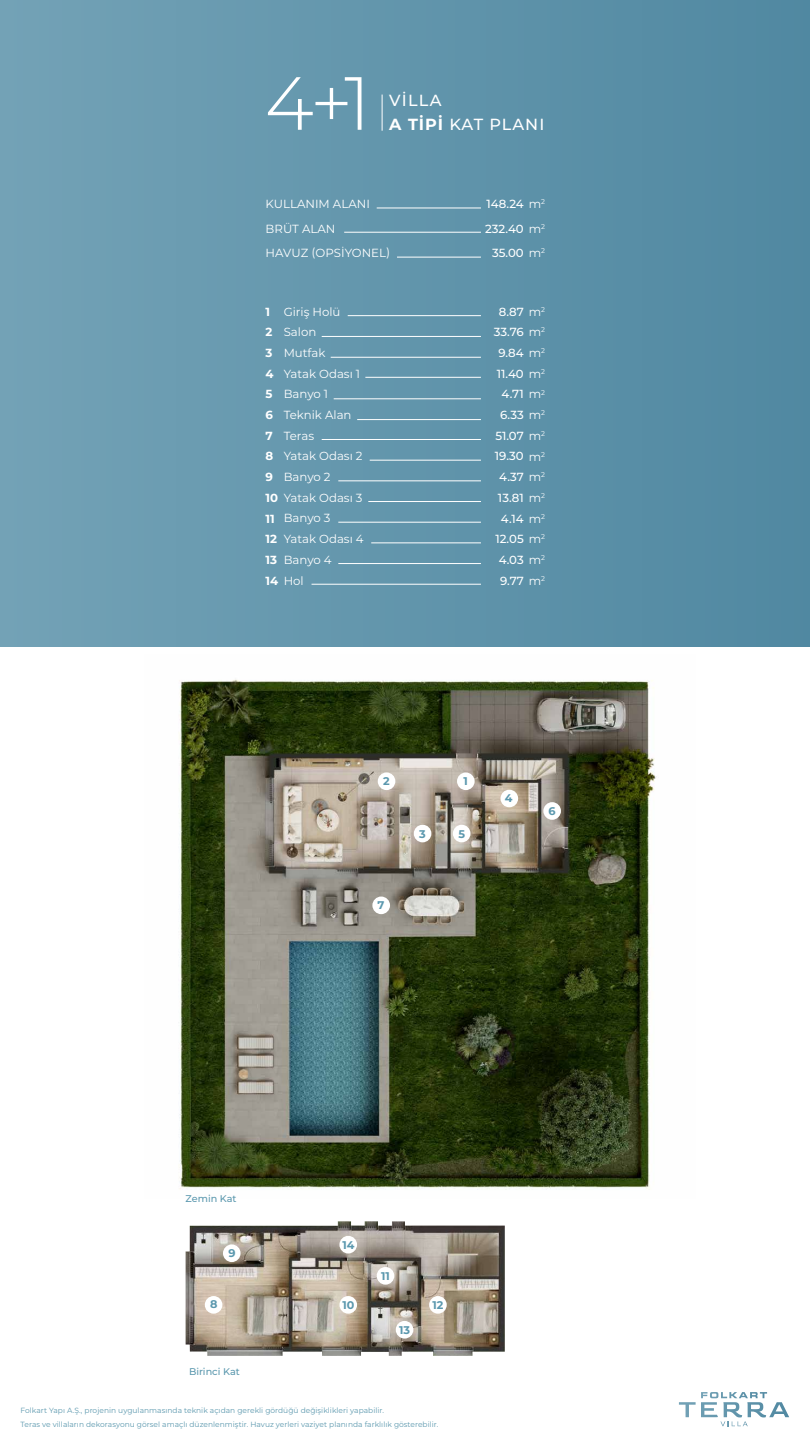
<style>
.page{position:relative;width:810px;height:1440px;background:#fff}
.page>*{position:absolute;margin:0;border:0;box-sizing:border-box;transform-origin:0 0}
.t1{font:300 75.15px "Montserrat";color:#fff}
.t2{font:500 16.12px/23.9px "Montserrat";letter-spacing:.06em;color:#fff}
.t3{font:11.77px/20.7px "Montserrat";color:#fff}
.t4{font:500 11.77px/20.7px "Montserrat";color:#fff;text-align:right}
.t5{font:700 11.77px/20.7px "Montserrat";color:#fff}
.t6{font:700 11.18px "Montserrat";color:#5b98ae}
.t7{font:500 9.68px "Montserrat";color:#5b98ae}
.t8{font:7.5px/13.4px "Montserrat";letter-spacing:.005em;color:#5b98ae}
.s1{font-weight:700}
.s2{font-weight:400}
</style>
<div class="page">
<svg style="left:679px;top:1392px;width:110px;height:34px"></svg>
<div style="left:1px;top:0;width:808px;height:647px;background:linear-gradient(to right,#73a2b6,#5188a1)"></div>
<img style="left:179px;top:679px;width:478px;height:511px">
<div style="left:457px;top:772px;width:18px;height:18px;background:#fff;border-radius:50%"></div>
<div style="left:378px;top:772px;width:17px;height:18px;background:#fff;border-radius:50%"></div>
<div style="left:414px;top:825px;width:17px;height:17px;background:#fff;border-radius:50%"></div>
<div style="left:501px;top:790px;width:17px;height:17px;background:#fff;border-radius:50%"></div>
<div style="left:453px;top:825px;width:18px;height:17px;background:#fff;border-radius:50%"></div>
<div style="left:543px;top:802px;width:18px;height:18px;background:#fff;border-radius:50%"></div>
<div style="left:372px;top:897px;width:18px;height:17px;background:#fff;border-radius:50%"></div>
<img style="left:186px;top:1221px;width:319px;height:135px">
<div style="left:223px;top:1244px;width:18px;height:18px;background:#fff;border-radius:50%"></div>
<div style="left:339px;top:1296px;width:18px;height:18px;background:#fff;border-radius:50%"></div>
<div style="left:429px;top:1296px;width:18px;height:18px;background:#fff;border-radius:50%"></div>
<div style="left:396px;top:1321px;width:17px;height:18px;background:#fff;border-radius:50%"></div>
<div style="left:339px;top:1236px;width:18px;height:17px;background:#fff;border-radius:50%"></div>
<div style="left:377px;top:1267px;width:17px;height:18px;background:#fff;border-radius:50%"></div>
<div style="left:205px;top:1296px;width:17px;height:18px;background:#fff;border-radius:50%"></div>
<hr style="left:382px;top:95px;width:1px;height:36px;background:#fff">
<hr style="left:348px;top:315px;width:133px;height:1px;background:#fff">
<hr style="left:322px;top:336px;width:159px;height:1px;background:#fff">
<hr style="left:331px;top:357px;width:150px;height:1px;background:#fff">
<hr style="left:365px;top:377px;width:116px;height:1px;background:#fff">
<hr style="left:334px;top:399px;width:147px;height:1px;background:#fff">
<hr style="left:357px;top:419px;width:124px;height:1px;background:#fff">
<hr style="left:322px;top:439px;width:159px;height:1px;background:#fff">
<hr style="left:370px;top:460px;width:111px;height:1px;background:#fff">
<hr style="left:338px;top:481px;width:143px;height:1px;background:#fff">
<hr style="left:368px;top:501px;width:113px;height:1px;background:#fff">
<hr style="left:338px;top:522px;width:143px;height:1px;background:#fff">
<hr style="left:371px;top:543px;width:110px;height:1px;background:#fff">
<hr style="left:338px;top:563px;width:143px;height:1px;background:#fff">
<hr style="left:312px;top:584px;width:169px;height:1px;background:#fff">
<hr style="left:377px;top:208px;width:104px;height:1px;background:#fff">
<hr style="left:344px;top:232px;width:137px;height:1px;background:#fff">
<hr style="left:397px;top:257px;width:84px;height:1px;background:#fff">
<h1 class="t1" style="left:265px;top:52px;width:107px">4+1</h1>
<h2 class="t2" style="left:389px;top:88px;width:157px">VİLLA<br><span class="s1">A TİPİ</span> KAT PLANI</h2>
<h3 class="t3" style="left:266px;top:191px;width:126px;line-height:24.6px">KULLANIM ALANI<br>BRÜT ALAN<br>HAVUZ (OPSİYONEL)</h3>
<h3 class="t5" style="left:266px;top:300px;width:14px">1<br>2<br>3<br>4<br>5<br>6<br>7<br>8<br>9<br>10<br>11<br>12<br>13<br>14</h3>
<h3 class="t3" style="left:284px;top:301px;width:81px">Giriş Holü<br>Salon<br>Mutfak<br>Yatak Odası 1<br>Banyo 1<br>Teknik Alan<br>Teras<br>Yatak Odası 2<br>Banyo 2<br>Yatak Odası 3<br>Banyo 3<br>Yatak Odası 4<br>Banyo 4<br>Hol</h3>
<h3 class="t4" style="left:485px;top:191px;width:61px;line-height:24.6px;text-align:center">148.24 <span class="s2">m</span><sup>2<br></sup>232.40 <span class="s2">m</span><sup>2<br></sup>35.00 <span class="s2">m</span><sup>2</sup></h3>
<h3 class="t4" style="left:494px;top:301px;width:53px">8.87 <span class="s2">m</span><sup>2<br></sup>33.76 <span class="s2">m</span><sup>2<br></sup>9.84 <span class="s2">m</span><sup>2<br></sup>11.40 <span class="s2">m</span><sup>2<br></sup>4.71 <span class="s2">m</span><sup>2<br></sup>6.33 <span class="s2">m</span><sup>2<br></sup>51.07 <span class="s2">m</span><sup>2<br></sup>19.30 <span class="s2">m</span><sup>2<br></sup>4.37 <span class="s2">m</span><sup>2<br></sup>13.81 <span class="s2">m</span><sup>2<br></sup>4.14 <span class="s2">m</span><sup>2<br></sup>12.05 <span class="s2">m</span><sup>2<br></sup>4.03 <span class="s2">m</span><sup>2<br></sup>9.77 <span class="s2">m</span><sup>2</sup></h3>
<h3 class="t6" style="left:383px;top:773px;width:8px">2</h3>
<h3 class="t6" style="left:464px;top:773px;width:6px">1</h3>
<h3 class="t6" style="left:378px;top:897px;width:8px">7</h3>
<h3 class="t6" style="left:419px;top:825px;width:8px">3</h3>
<h3 class="t6" style="left:458px;top:825px;width:8px">5</h3>
<h3 class="t6" style="left:505px;top:790px;width:9px">4</h3>
<h3 class="t6" style="left:548px;top:803px;width:9px">6</h3>
<p class="t7" style="left:186px;top:1192px;width:53px">Zemin Kat</p>
<h3 class="t6" style="left:228px;top:1245px;width:9px">9</h3>
<h3 class="t6" style="left:210px;top:1296px;width:9px">8</h3>
<p class="t7" style="left:189px;top:1364px;width:52px">Birinci Kat</p>
<h3 class="t6" style="left:342px;top:1237px;width:14px">14</h3>
<h3 class="t6" style="left:381px;top:1268px;width:10px">11</h3>
<h3 class="t6" style="left:342px;top:1297px;width:13px">10</h3>
<h3 class="t6" style="left:432px;top:1297px;width:12px">12</h3>
<h3 class="t6" style="left:399px;top:1322px;width:12px">13</h3>
<p class="t8" style="left:21px;top:1404px;width:419px">Folkart Yapı A.Ş., projenin uygulanmasında teknik açıdan gerekli gördüğü değişiklikleri yapabilir.<br>Teras ve villaların dekorasyonu görsel amaçlı düzenlenmiştir. Havuz yerleri vaziyet planında farklılık gösterebilir.</p>
</div>
